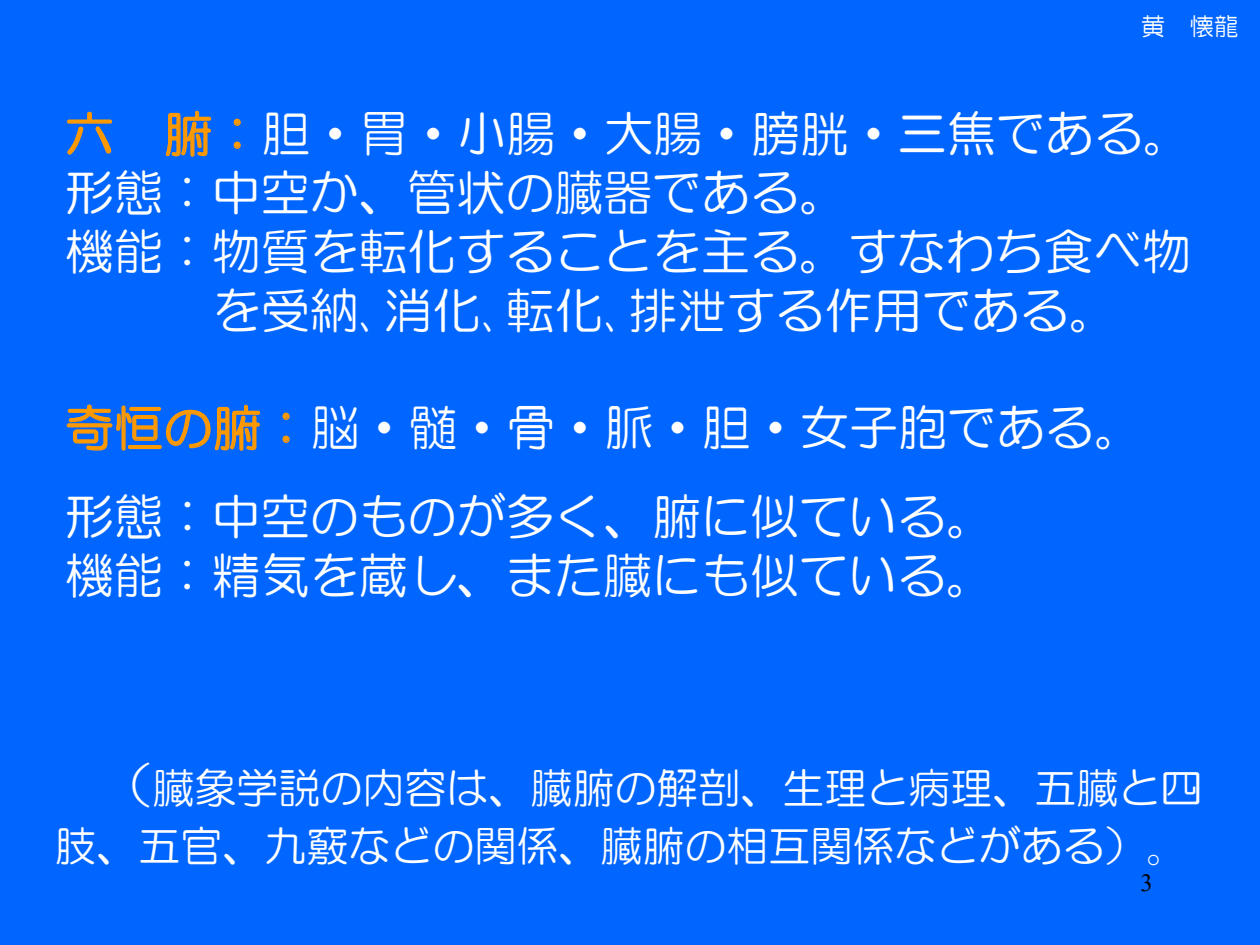
<style>
.page{position:relative;width:1260px;height:945px;background:#06f}
.page>*{position:absolute;margin:0;border:0;box-sizing:border-box;transform-origin:0 0}
.t1{font:49px/88.2px "HG Maru Gothic MPRO";color:#fff}
.t2{font:42px/58.8px "HG Maru Gothic MPRO";color:#fff}
.t3{font:24.5px "HG Maru Gothic MPRO";color:#fff}
.t4{font:24.5px "Times New Roman";color:#000}
.s1{color:#f90}
.s2{font-size:49px}
.s3{font-family:"MS Mincho"}
</style>
<div class="page">
<svg style="left:67px;top:111px;width:45px;height:44px"></svg>
<svg style="left:165px;top:110px;width:47px;height:47px"></svg>
<svg style="left:233px;top:118px;width:8px;height:31px"></svg>
<svg style="left:66px;top:404px;width:195px;height:47px"></svg>
<svg style="left:282px;top:412px;width:8px;height:31px"></svg>
<p class="t3" style="left:1141px;top:14px;width:100px">黄 懐龍</p>
<p class="t1" style="left:65px;top:90px;width:1128px"><span class="s1">六 腑：</span>胆・胃・小腸・大腸・膀胱・三焦である。</p>
<p class="t1" style="left:65px;top:148px;width:784px">形態：中空か、管状の臓器である。</p>
<p class="t1" style="left:65px;top:207px;width:1128px">機能：物質を転化することを主る。すなわち食べ物</p>
<p class="t1" style="left:212px;top:266px;width:907px">を受納､消化､転化､排泄する作用である。</p>
<p class="t1" style="left:65px;top:384px;width:1079px"><span class="s1">奇恒の腑：</span>脳・髄・骨・脈・胆・女子胞である。形態：中空のものが多く、腑に似ている。</p>
<p class="t1" style="left:65px;top:531px;width:931px">機能：精気を蔵し、また臓にも似ている。</p>
<p class="t2" style="left:55px;top:758px;width:1149px;text-indent:49px"><span class="s2">（</span>臓象学説の内容は、臓腑の解剖、生理と病理、五臓と四肢、五官、九竅などの関係、臓腑の相互関係などがある）<span class="s3">。</span></p>
<p class="t4" style="left:1140px;top:866px;width:14px">3</p>
</div>
